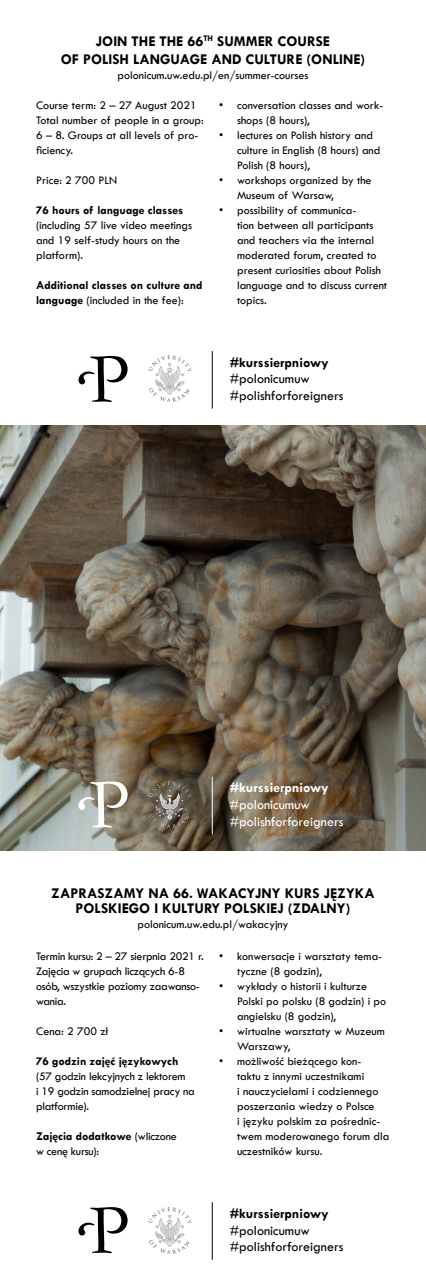
<style>
.page{position:relative;width:426px;height:1276px;background:#fff}
.page>*{position:absolute;margin:0;border:0;box-sizing:border-box;transform-origin:0 0}
.t1{font:700 15px/18px "Tw Cen";color:#000;text-align:center}
.t2{font:14px/16.8px "Tw Cen";color:#000}
.t3{font:14px/16.8px "Tw Cen";color:#fff}
.t4{font:700 14px "Tw Cen";color:#000}
.t5{font:700 14px "Tw Cen";color:#fff}
.t6{font:12px/15px "Tw Cen";color:#000}
.t7{font:12px/15px "Tw Cen";letter-spacing:-.02em;color:#000}
.t8{font:700 12px/15px "Tw Cen";color:#000}
.s1{font-weight:400}
.s2{font-weight:700}
</style>
<div class="page">
<img style="left:0;top:425px;width:425px;height:426px">
<svg style="left:78px;top:356px;width:49px;height:46px"></svg>
<hr style="left:212px;top:351px;width:1px;height:57px;background:#000">
<img style="left:148px;top:356px;width:43px;height:46px">
<svg style="left:78px;top:1207px;width:49px;height:46px"></svg>
<hr style="left:212px;top:1202px;width:1px;height:57px;background:#000">
<img style="left:148px;top:1207px;width:43px;height:46px">
<svg style="left:78px;top:781px;width:49px;height:46px"></svg>
<hr style="left:212px;top:776px;width:1px;height:58px;background:#fff">
<img style="left:148px;top:781px;width:43px;height:46px">
<p class="t1" style="left:61px;top:32px;width:306px">JOIN THE THE 66<sup>TH</sup> SUMMER COURSE<br>OF POLISH LANGUAGE AND CULTURE (ONLINE)</p>
<p class="t6" style="left:117px;top:68px;width:192px">polonicum.uw.edu.pl/en/summer-courses</p>
<p class="t6" style="left:36px;top:98px;width:169px">Course term: 2 – 27 August 2021<br>Total number of people in a group:<br>6 – 8. Groups at all levels of pro&shy;ficiency.</p>
<p class="t6" style="left:36px;top:173px;width:82px">Price: 2 700 PLN</p>
<p class="t8" style="left:36px;top:202px;width:149px">76 hours of language classes</p>
<p class="t6" style="left:36px;top:218px;width:157px">(including 57 live video meetings and 19 self-study hours on the platform).</p>
<p class="t8" style="left:36px;top:277px;width:168px">Additional classes on culture and language <span class="s1">(included in the fee):</span></p>
<p class="t6" style="left:237px;top:98px;width:148px;text-indent:-18px">• conversation classes and work&shy;shops (8 hours),</p>
<p class="t6" style="left:237px;top:128px;width:145px;text-indent:-18px">• lectures on Polish history and culture in English (8 hours) and<br>Polish (8 hours),</p>
<p class="t6" style="left:237px;top:173px;width:136px;text-indent:-18px">• workshops organized by the<br>Museum of Warsaw,</p>
<p class="t6" style="left:237px;top:203px;width:151px;text-indent:-18px">• possibility of communica-<br>tion between all participants and teachers via the internal moderated forum, created to present curiosities about Polish language and to discuss current topics.</p>
<p class="t4" style="left:229px;top:354px;width:100px">#kurssierpniowy</p>
<p class="t2" style="left:229px;top:370px;width:115px">#polonicumuw #polishforforeigners</p>
<p class="t5" style="left:229px;top:779px;width:100px">#kurssierpniowy</p>
<p class="t3" style="left:229px;top:796px;width:115px">#polonicumuw #polishforforeigners</p>
<p class="t1" style="left:51px;top:885px;width:324px;line-height:15px">ZAPRASZAMY NA 66. WAKACYJNY KURS JĘZYKA<br>POLSKIEGO I KULTURY POLSKIEJ (ZDALNY)</p>
<p class="t6" style="left:137px;top:916px;width:152px">polonicum.uw.edu.pl/wakacyjny</p>
<p class="t7" style="left:36px;top:949px;width:169px">Termin kursu: 2 – 27 sierpnia 2021 r.<br>Zajęcia w grupach liczących 6-8 osób, wszystkie poziomy zaawanso&shy;wania.</p>
<p class="t6" style="left:36px;top:1024px;width:74px">Cena: 2 700 zł</p>
<p class="t8" style="left:36px;top:1053px;width:144px">76 godzin zajęć językowych</p>
<p class="t7" style="left:36px;top:1069px;width:160px">(57 godzin lekcyjnych z lektorem<br>i 19 godzin samodzielnej pracy na platformie).</p>
<p class="t7" style="left:36px;top:1129px;width:142px"><span class="s2">Zajęcia dodatkowe</span> (wliczone w cenę kursu):</p>
<p class="t6" style="left:237px;top:949px;width:146px;text-indent:-18px">• konwersacje i warsztaty tema&shy;tyczne (8 godzin),</p>
<p class="t6" style="left:237px;top:979px;width:150px;text-indent:-18px">• wykłady o historii i kulturze<br>Polski po polsku (8 godzin) i po angielsku (8 godzin),</p>
<p class="t6" style="left:237px;top:1024px;width:149px;text-indent:-18px">• wirtualne warsztaty w Muzeum<br>Warszawy,</p>
<p class="t6" style="left:237px;top:1054px;width:154px;text-indent:-18px">• możliwość bieżącego kon-<br>taktu z innymi uczestnikami<br>i nauczycielami i codziennego poszerzania wiedzy o Polsce<br>i języku polskim za pośrednic&shy;twem moderowanego forum dla uczestników kursu.</p>
<p class="t4" style="left:229px;top:1205px;width:100px">#kurssierpniowy</p>
<p class="t2" style="left:229px;top:1221px;width:115px">#polonicumuw #polishforforeigners</p>
</div>
